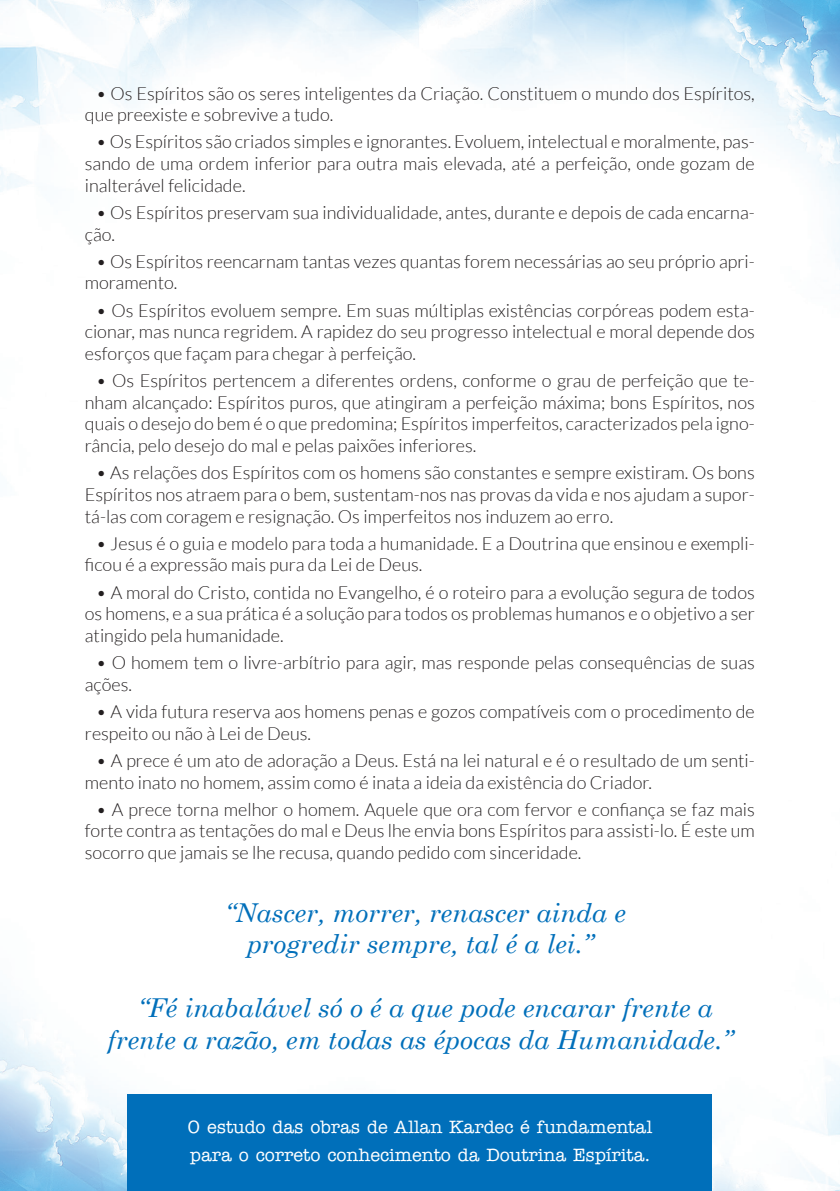
<style>
.page{position:relative;width:840px;height:1191px;background:#fff}
.page>*{position:absolute;margin:0;border:0;box-sizing:border-box;transform-origin:0 0}
.texto_corrido{font:italic 26px/31.2px "Century Schoolbook";color:#006fba;text-align:center}
.texto_corrido-2{font:300 18px/21.6px "Lato";color:#231f20}
.t1{font:500 18px/28px "American Typewriter Std";color:#fff}
</style>
<div class="page">
<img style="left:0;top:0;width:839px;height:1191px">
<div style="left:128px;top:1094px;width:583px;height:97px;background:#006fba"></div>
<p class="texto_corrido-2" style="left:85px;top:82px;width:671px;text-indent:11px">• Os Espíritos são os seres inteligentes da Criação. Constituem o mundo dos Espíritos, que preexiste e sobrevive a tudo.</p>
<p class="texto_corrido-2" style="left:85px;top:131px;width:671px;text-align:justify;text-indent:11px">• Os Espíritos são criados simples e ignorantes. Evoluem, intelectual e moralmente, pas&shy;sando de uma ordem inferior para outra mais elevada, até a perfeição, onde gozam de inalterável felicidade.</p>
<p class="texto_corrido-2" style="left:85px;top:202px;width:671px;text-indent:11px">• Os Espíritos preservam sua individualidade, antes, durante e depois de cada encarna&shy;ção.</p>
<p class="texto_corrido-2" style="left:85px;top:251px;width:671px;text-indent:11px">• Os Espíritos reencarnam tantas vezes quantas forem necessárias ao seu próprio apri&shy;moramento.</p>
<p class="texto_corrido-2" style="left:85px;top:299px;width:671px;text-align:justify;text-indent:11px">• Os Espíritos evoluem sempre. Em suas múltiplas existências corpóreas podem esta&shy;cionar, mas nunca regridem. A rapidez do seu progresso intelectual e moral depende dos esforços que façam para chegar à perfeição.</p>
<p class="texto_corrido-2" style="left:85px;top:370px;width:671px;text-align:justify;text-indent:11px">• Os Espíritos pertencem a diferentes ordens, conforme o grau de perfeição que te&shy;nham alcançado: Espíritos puros, que atingiram a perfeição máxima; bons Espíritos, nos quais o desejo do bem é o que predomina; Espíritos imperfeitos, caracterizados pela igno&shy;rância, pelo desejo do mal e pelas paixões inferiores.</p>
<p class="texto_corrido-2" style="left:85px;top:462px;width:671px;text-align:justify;text-indent:11px">• As relações dos Espíritos com os homens são constantes e sempre existiram. Os bons Espíritos nos atraem para o bem, sustentam-nos nas provas da vida e nos ajudam a supor&shy;tá-las com coragem e resignação. Os imperfeitos nos induzem ao erro.</p>
<p class="texto_corrido-2" style="left:85px;top:532px;width:671px;text-indent:11px">• Jesus é o guia e modelo para toda a humanidade. E a Doutrina que ensinou e exempli&shy;ficou é a expressão mais pura da Lei de Deus.</p>
<p class="texto_corrido-2" style="left:85px;top:581px;width:671px;text-align:justify;text-indent:11px">• A moral do Cristo, contida no Evangelho, é o roteiro para a evolução segura de todos os homens, e a sua prática é a solução para todos os problemas humanos e o objetivo a ser atingido pela humanidade.</p>
<p class="texto_corrido-2" style="left:85px;top:652px;width:671px;text-indent:11px">• O homem tem o livre-arbítrio para agir, mas responde pelas consequências de suas ações.</p>
<p class="texto_corrido-2" style="left:85px;top:701px;width:671px;text-indent:11px">• A vida futura reserva aos homens penas e gozos compatíveis com o procedimento de respeito ou não à Lei de Deus.</p>
<p class="texto_corrido-2" style="left:85px;top:750px;width:671px;text-indent:11px">• A prece é um ato de adoração a Deus. Está na lei natural e é o resultado de um senti&shy;mento inato no homem, assim como é inata a ideia da existência do Criador.</p>
<p class="texto_corrido-2" style="left:85px;top:798px;width:671px;text-align:justify;text-indent:11px">• A prece torna melhor o homem. Aquele que ora com fervor e confiança se faz mais forte contra as tentações do mal e Deus lhe envia bons Espíritos para assisti-lo. É este um socorro que jamais se lhe recusa, quando pedido com sinceridade.</p>
<p class="texto_corrido" style="left:225px;top:895px;width:401px">“Nascer, morrer, renascer ainda e progredir sempre, tal é a lei.”</p>
<p class="texto_corrido" style="left:107px;top:991px;width:626px">“Fé inabalável só o é a que pode encarar frente a frente a razão, em todas as épocas da Humanidade.”</p>
<p class="t1" style="left:188px;top:1113px;width:465px">O estudo das obras de Allan Kardec é fundamental para o correto conhecimento da Doutrina Espírita.</p>
</div>
